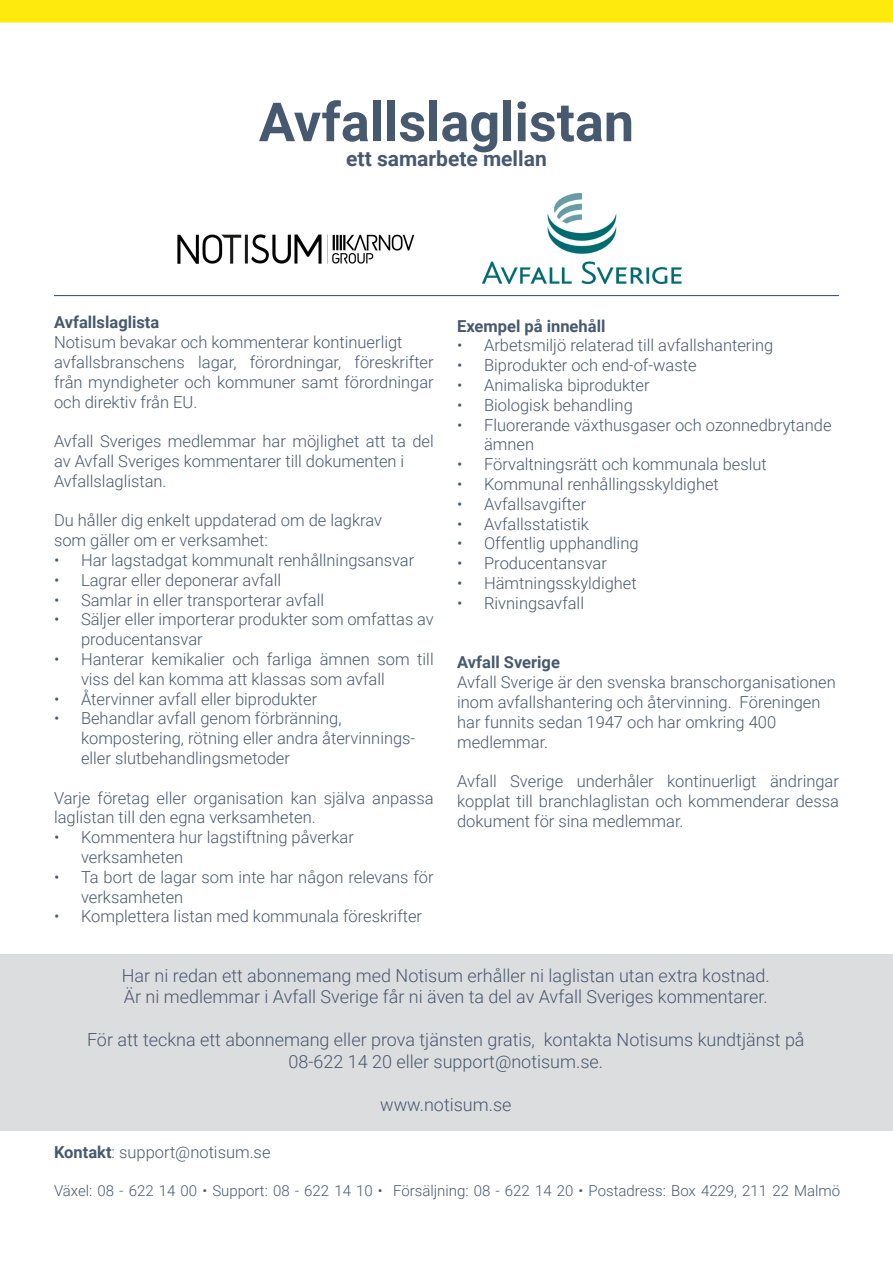
<style>
.page{position:relative;width:893px;height:1263px;background:#fff}
.page>*{position:absolute;margin:0;border:0;box-sizing:border-box;transform-origin:0 0}
.t1{font:700 54px "Roboto";color:#47596f}
.t2{font:700 21px "Roboto";color:#47596f}
.t3{font:300 18px "Roboto";color:#47596f}
.t4{font:300 16.5px/19.8px "Roboto";color:#47596f}
.t5{font:700 16.5px "Roboto";color:#47596f}
.t6{font:300 15px "Roboto";color:#47596f}
.s1{font-weight:700}
</style>
<div class="page">
<img style="left:177px;top:234px;width:238px;height:30px">
<div style="left:0;top:0;width:893px;height:23px;background:#feea0d"></div>
<img style="left:483px;top:193px;width:198px;height:90px">
<hr style="left:54px;top:295px;width:785px;height:1px;background:#47596f">
<div style="left:0;top:955px;width:893px;height:176px;background:#dcdddf"></div>
<p class="t1" style="left:259px;top:84px;width:377px">Avfallslaglistan</p>
<p class="t2" style="left:346px;top:144px;width:202px">ett samarbete mellan</p>
<p class="t5" style="left:54px;top:311px;width:107px">Avfallslaglista</p>
<p class="t4" style="left:54px;top:332px;width:350px">Notisum bevakar och kommenterar kontinuerligt</p>
<p class="t4" style="left:54px;top:351px;width:381px;text-align:justify">avfallsbranschens lagar, förordningar, föreskrifter från myndigheter och kommuner samt förordningar och direktiv från EU.</p>
<p class="t4" style="left:54px;top:431px;width:381px">Avfall Sveriges medlemmar har möjlighet att ta del av Avfall Sveriges kommentarer till dokumenten i</p>
<p class="t4" style="left:54px;top:470px;width:114px">Avfallslaglistan.</p>
<p class="t4" style="left:54px;top:510px;width:329px">Du håller dig enkelt uppdaterad om de lagkrav</p>
<p class="t4" style="left:54px;top:530px;width:215px">som gäller om er verksamhet:</p>
<p class="t4" style="left:54px;top:549px;width:362px">• Har lagstadgat kommunalt renhållningsansvar</p>
<p class="t4" style="left:54px;top:569px;width:229px">• Lagrar eller deponerar avfall</p>
<p class="t4" style="left:54px;top:589px;width:272px">• Samlar in eller transporterar avfall</p>
<p class="t4" style="left:81px;top:609px;width:354px;text-indent:-27px">• Säljer eller importerar produkter som omfattas av producentansvar</p>
<p class="t4" style="left:81px;top:648px;width:354px;text-indent:-27px">• Hanterar kemikalier och farliga ämnen som till viss del kan komma att klassas som avfall</p>
<p class="t4" style="left:54px;top:688px;width:265px">• Återvinner avfall eller biprodukter</p>
<p class="t4" style="left:81px;top:708px;width:336px;text-indent:-27px">• Behandlar avfall genom förbränning, kompostering, rötning eller andra återvinnings&shy;eller slutbehandlingsmetoder</p>
<p class="t4" style="left:54px;top:787px;width:381px">Varje företag eller organisation kan själva anpassa laglistan till den egna verksamheten.</p>
<p class="t4" style="left:81px;top:827px;width:274px;text-indent:-27px">• Kommentera hur lagstiftning påverkar verksamheten</p>
<p class="t4" style="left:81px;top:866px;width:354px;text-indent:-27px">• Ta bort de lagar som inte har någon relevans för verksamheten</p>
<p class="t4" style="left:54px;top:906px;width:370px">• Komplettera listan med kommunala föreskrifter</p>
<p class="t5" style="left:457px;top:314px;width:150px">Exempel på innehåll</p>
<p class="t4" style="left:457px;top:335px;width:318px">• Arbetsmiljö relaterad till avfallshantering</p>
<p class="t4" style="left:457px;top:355px;width:241px">• Biprodukter och end-of-waste</p>
<p class="t4" style="left:457px;top:375px;width:194px">• Animaliska biprodukter</p>
<p class="t4" style="left:457px;top:394px;width:177px">• Biologisk behandling</p>
<p class="t4" style="left:484px;top:414px;width:349px;text-indent:-27px">• Fluorerande växthusgaser och ozonnedbrytande ämnen</p>
<p class="t4" style="left:457px;top:454px;width:311px">• Förvaltningsrätt och kommunala beslut</p>
<p class="t4" style="left:457px;top:474px;width:263px">• Kommunal renhållingsskyldighet</p>
<p class="t4" style="left:457px;top:493px;width:131px">• Avfallsavgifter</p>
<p class="t4" style="left:457px;top:513px;width:133px">• Avfallsstatistik</p>
<p class="t4" style="left:457px;top:533px;width:183px">• Offentlig upphandling</p>
<p class="t4" style="left:457px;top:553px;width:151px">• Producentansvar</p>
<p class="t4" style="left:457px;top:573px;width:181px">• Hämtningsskyldighet</p>
<p class="t4" style="left:457px;top:592px;width:128px">• Rivningsavfall</p>
<p class="t5" style="left:457px;top:651px;width:104px">Avfall Sverige</p>
<p class="t4" style="left:457px;top:672px;width:380px">Avfall Sverige är den svenska branschorganisationen inom avfallshantering och återvinning. Föreningen har funnits sedan 1947 och har omkring 400 medlemmar.</p>
<p class="t4" style="left:457px;top:771px;width:383px;text-align:justify">Avfall Sverige underhåler kontinuerligt ändringar kopplat till branchlaglistan och kommenderar dessa dokument för sina medlemmar.</p>
<p class="t3" style="left:122px;top:962px;width:649px">Har ni redan ett abonnemang med Notisum erhåller ni laglistan utan extra kostnad.</p>
<p class="t3" style="left:124px;top:984px;width:645px">Är ni medlemmar i Avfall Sverige får ni även ta del av Avfall Sveriges kommentarer.</p>
<p class="t3" style="left:87px;top:1027px;width:719px">För att teckna ett abonnemang eller prova tjänsten gratis, kontakta Notisums kundtjänst på</p>
<p class="t3" style="left:288px;top:1049px;width:316px">08-622 14 20 eller support@notisum.se.</p>
<p class="t3" style="left:380px;top:1092px;width:133px">www.notisum.se</p>
<p class="t4" style="left:54px;top:1142px;width:218px"><span class="s1">Kontakt</span>: support@notisum.se</p>
<p class="t6" style="left:54px;top:1180px;width:788px">Växel: 08 - 622 14 00 • Support: 08 - 622 14 10 • Försäljning: 08 - 622 14 20 • Postadress: Box 4229, 211 22 Malmö</p>
</div>
